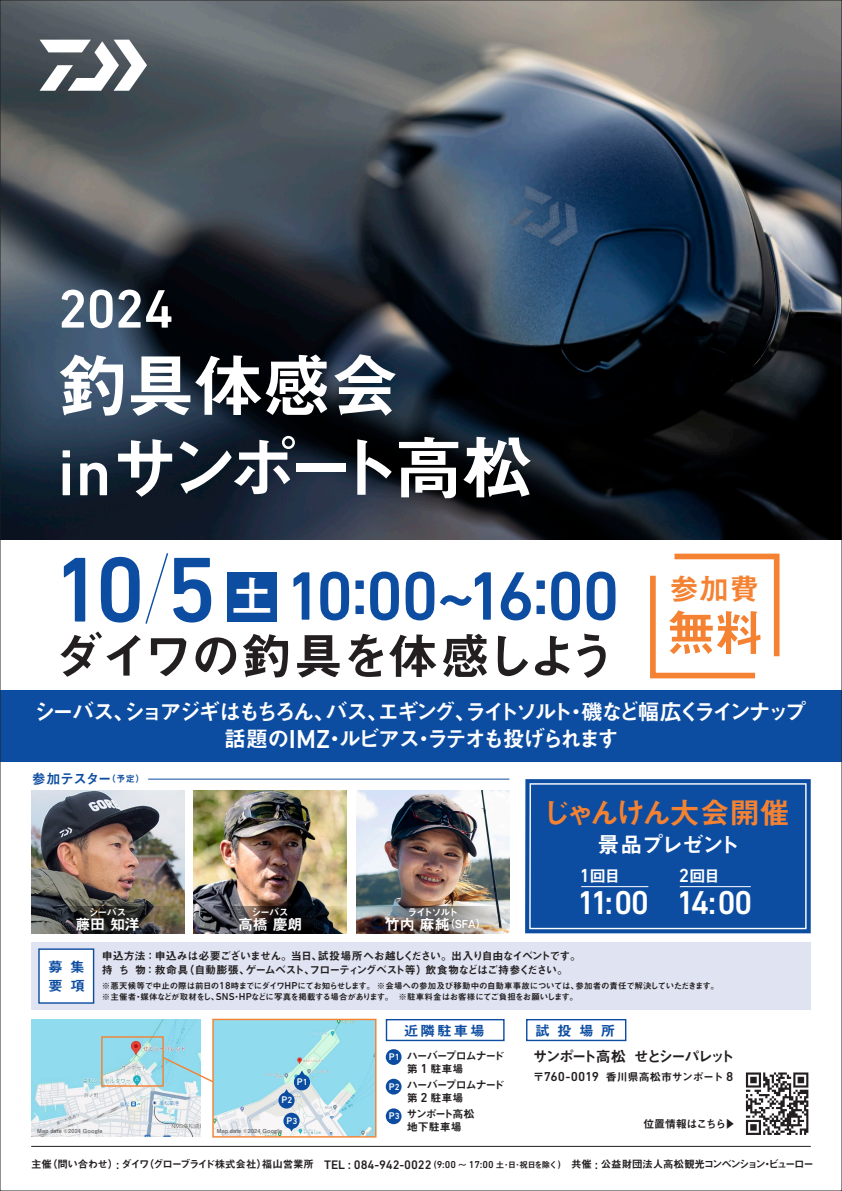
<style>
.page{position:relative;width:842px;height:1191px;background:#fff}
.page>*{position:absolute;margin:0;border:0;box-sizing:border-box;transform-origin:0 0}
.t1{font:70px/82px "Midashi Go Pro MB31";letter-spacing:-.065em;color:#fff}
.t2{font:500 69.6px "DIN Next LT Pro";letter-spacing:-.07em;color:#0d4da1}
.t3{font:500 55px "DIN Next LT Pro";color:#fff}
.t4{font:50px "Midashi Go Pro MB31";letter-spacing:-.055em;color:#231f20}
.t5{font:50px "Midashi Go Pro MB31";color:#f48232}
.t6{font:500 33.6px "DIN Next LT Pro";letter-spacing:-.085em;color:#fff}
.t7{font:30px "Midashi Go Pro MB31";letter-spacing:-.095em;color:#f48232}
.t8{font:30px "Midashi Go Pro MB31";letter-spacing:-.035em;color:#f48232}
.t9{font:22px/27px "Midashi Go Pro MB31";letter-spacing:-.14em;color:#fff;text-align:center}
.t10{font:22px "Midashi Go Pro MB31";letter-spacing:-.075em;color:#fff}
.t11{font:16px "Midashi Go Pro MB31";color:#fff}
.t12{font:15px "Midashi Go Pro MB31";letter-spacing:-.14em;color:#231f20}
.t13{font:15px "Midashi Go Pro MB31";letter-spacing:-.025em;color:#fff}
.t14{font:14px/18.5px "Midashi Go Pro MB31";letter-spacing:.125em;color:#0d4da1;scale:1.05 1}
.t15{font:14px "Midashi Go Pro MB31";letter-spacing:.125em;color:#0d4da1}
.t16{font:11px/14px "Midashi Go Pro MB31";letter-spacing:-.07em;color:#231f20}
.t17{font:11px/13px "Midashi Go Pro MB31";letter-spacing:-.095em;color:#231f20}
.t18{font:11px "Midashi Go Pro MB31";letter-spacing:-.01em;color:#231f20}
.t19{font:11px/13px "Midashi Go Pro MB31";letter-spacing:-.035em;color:#231f20}
.t20{font:11px "Midashi Go Pro MB31";color:#fff;scale:.9 1}
.t21{font:11px "Midashi Go Pro MB31";letter-spacing:-.045em;color:#231f20}
.t22{font:10.5px "Midashi Go Pro MB31";letter-spacing:-.04em;color:#231f20}
.t23{font:10px "Midashi Go Pro MB31";letter-spacing:-.14em;color:#fff}
.t24{font:500 9.8px/20.5px "DIN Next LT Pro";color:#fff;text-align:center}
.t25{font:8.5px/11px "Midashi Go Pro MB31";letter-spacing:-.035em;color:#231f20}
.t26{font:5.5px "Midashi Go Pro MB31";letter-spacing:.03em;color:#6c6d70}
.s1{font-family:"DIN Next LT Pro";font-weight:500;font-size:66px}
.s2{font-size:93.6px}
.s3{font-family:"Midashi Go Pro MB31";font-weight:400;font-size:43px;color:#fff}
.s4{font-family:"DIN Next LT Pro";font-weight:500;font-size:26.4px}
.s5{font-size:9px}
.s6{font-size:15px}
.s7{font-family:"DIN Next LT Pro";font-weight:500;font-size:19.2px}
.s8{font-family:"DIN Next LT Pro";font-weight:500;font-size:10.2px}
.s9{font-family:"DIN Next LT Pro";font-weight:500;font-size:13.2px}
.s10{font-family:"DIN Next LT Pro";font-weight:500;font-size:12.6px}
.s11{font-size:8.5px}
</style>
<div class="page">
<img style="left:2px;top:2px;width:838px;height:538px">
<svg style="left:40px;top:40px;width:107px;height:51px"></svg>
<div style="left:0;top:690px;width:842px;height:71px;background:#0d4da1"></div>
<div style="left:31px;top:941px;width:780px;height:68px;background:#e0e4f2"></div>
<div style="left:38px;top:948px;width:56px;height:55px;background:#fff;border:1px solid #0d4da1"></div>
<hr style="left:31px;top:1146px;width:780px;height:1px;background:#231f20">
<img style="left:31px;top:790px;width:153px;height:116px">
<svg style="left:31px;top:906px;width:153px;height:27px;background:#403f39"></svg>
<img style="left:194px;top:790px;width:153px;height:116px">
<img style="left:194px;top:906px;width:153px;height:27px">
<img style="left:356px;top:790px;width:153px;height:116px">
<img style="left:356px;top:906px;width:153px;height:27px">
<svg style="left:650px;top:553px;width:130px;height:126px"></svg>
<div style="left:526px;top:1019px;width:100px;height:22px;background:#fff;border:1px solid #0d4da1"></div>
<div style="left:386px;top:1019px;width:119px;height:22px;background:#fff;border:1px solid #0d4da1"></div>
<svg style="left:746px;top:1072px;width:62px;height:63px"></svg>
<div style="left:227px;top:572px;width:49px;height:49px;background:#0d4da1"></div>
<svg style="left:145px;top:553px;width:24px;height:71px"></svg>
<svg style="left:525px;top:779px;width:286px;height:154px;background:#1754a4"></svg>
<div style="left:528px;top:782px;width:279px;height:148px;background:#0d4da1"></div>
<hr style="left:581px;top:886px;width:67px;height:1px;background:#fff">
<hr style="left:680px;top:886px;width:71px;height:1px;background:#fff">
<hr style="left:148px;top:778px;width:361px;height:1px;background:#0d4da1">
<img style="left:31px;top:1019px;width:170px;height:117px">
<img style="left:214px;top:1020px;width:160px;height:115px">
<div style="left:212px;top:1018px;width:164px;height:119px;border:1px solid #f48232"></div>
<div style="left:101px;top:1036px;width:63px;height:50px;border:1px solid #f48232"></div>
<svg style="left:161px;top:1055px;width:54px;height:28px"></svg>
<div style="left:386px;top:1108px;width:16px;height:16px;background:#0d4da1;border-radius:50%"></div>
<div style="left:386px;top:1049px;width:16px;height:16px;background:#0d4da1;border-radius:50%"></div>
<div style="left:386px;top:1078px;width:16px;height:16px;background:#0d4da1;border-radius:50%"></div>
<div style="left:294px;top:1074px;width:16px;height:16px;background:#0d4da1;border-radius:50%"></div>
<svg style="left:299px;top:1070px;width:6px;height:5px"></svg>
<div style="left:278px;top:1092px;width:17px;height:16px;background:#0d4da1;border-radius:50%"></div>
<svg style="left:283px;top:1089px;width:7px;height:5px"></svg>
<div style="left:283px;top:1112px;width:17px;height:17px;background:#0d4da1;border-radius:50%"></div>
<svg style="left:288px;top:1128px;width:7px;height:3px"></svg>
<h3 class="t3" style="left:58px;top:277px;width:117px">2024</h3>
<h1 class="t1" style="left:58px;top:336px;width:475px">釣具体感会<br><span class="s1">in</span>サンポート高松</h1>
<h2 class="t2" style="left:52px;top:555px;width:570px"><span class="s2">10 5</span> <span class="s3">土</span> 10:00~16:00</h2>
<h3 class="t4" style="left:53px;top:616px;width:566px">ダイワの釣具を体感しよう</h3>
<h3 class="t8" style="left:669px;top:564px;width:92px">参加費</h3>
<h3 class="t5" style="left:666px;top:592px;width:99px">無料</h3>
<h3 class="t9" style="left:34px;top:696px;width:774px">シーバス、ショアジギはもちろん、バス、エギング、ライトソルト・磯など幅広くラインナップ話題の<span class="s4">IMZ</span>・ルビアス・ラテオも投げられます</h3>
<h3 class="t15" style="left:32px;top:767px;width:114px">参加テスター<span class="s5">（予定）</span></h3>
<p class="t23" style="left:89px;top:904px;width:39px">シーバス</p>
<h3 class="t13" style="left:76px;top:912px;width:66px">藤田 知洋</h3>
<p class="t23" style="left:251px;top:904px;width:39px">シーバス</p>
<h3 class="t13" style="left:238px;top:912px;width:66px">高橋 慶朗</h3>
<p class="t23" style="left:407px;top:904px;width:52px">ライトソルト</p>
<p class="t20" style="left:385px;top:915px;width:113px"><span class="s6">竹内 麻純</span>（SFA）</p>
<h3 class="t7" style="left:542px;top:788px;width:250px">じゃんけん大会開催</h3>
<h3 class="t10" style="left:597px;top:826px;width:144px">景品プレゼント</h3>
<h3 class="t6" style="left:577px;top:882px;width:74px">11:00</h3>
<h3 class="t11" style="left:679px;top:863px;width:43px"><span class="s7">2</span>回目</h3>
<h3 class="t11" style="left:579px;top:863px;width:43px"><span class="s7">1</span>回目</h3>
<h3 class="t6" style="left:676px;top:882px;width:78px">14:00</h3>
<h3 class="t14" style="left:48px;top:956px;width:37px">募集要項</h3>
<p class="t16" style="left:102px;top:947px;width:481px">申込方法：申込みは必要ございません。当日、試投場所へお越しください。出入り自由なイベントです。持ち物：救命具（自動膨張、ゲームベスト、フローティングベスト等）飲食物などはご持参ください。</p>
<p class="t25" style="left:102px;top:978px;width:619px">※悪天候等で中止の際は前日の<span class="s8">18</span>時までにダイワ<span class="s8">HP</span>にてお知らせします。 ※会場への参加及び移動中の自動車事故については、参加者の責任で解決していただきます。※主催者・媒体などが取材をし、<span class="s8">SNS</span>・<span class="s8">HP</span>などに写真を掲載する場合があります。　※駐車料金はお客様にてご負担をお願いします。</p>
<p class="t24" style="left:297px;top:1071px;width:12px">P<span class="s5">1</span></p>
<p class="t24" style="left:281px;top:1089px;width:18px">P<span class="s5">2<br></span>P<span class="s5">3</span></p>
<p class="t26" style="left:37px;top:1126px;width:67px">Map date ©2024 Google</p>
<p class="t26" style="left:217px;top:1126px;width:67px">Map date ©2024 Google</p>
<h3 class="t14" style="left:404px;top:1019px;width:79px">近隣駐車場</h3>
<h3 class="t14" style="left:535px;top:1019px;width:78px">試投場所</h3>
<h3 class="t12" style="left:533px;top:1044px;width:203px">サンポート高松 せとシーパレット</h3>
<p class="t18" style="left:533px;top:1068px;width:201px">〒<span class="s9">760-0019</span> 香川県高松市サンポート <span class="s9">8</span></p>
<p class="t17" style="left:407px;top:1048px;width:99px">ハーバープロムナード第 <span class="s9">1</span> 駐車場</p>
<p class="t17" style="left:407px;top:1077px;width:99px">ハーバープロムナード第 <span class="s9">2</span> 駐車場</p>
<p class="t19" style="left:406px;top:1106px;width:70px">サンポート高松地下駐車場</p>
<p class="t24" style="left:389px;top:1046px;width:12px">P<span class="s5">1</span></p>
<p class="t24" style="left:389px;top:1076px;width:12px">P<span class="s5">2</span></p>
<p class="t24" style="left:389px;top:1105px;width:12px">P<span class="s5">3</span></p>
<p class="t21" style="left:644px;top:1115px;width:93px">位置情報はこちら▶</p>
<p class="t22" style="left:31px;top:1156px;width:784px">主催（問い合わせ）<span class="s10">:</span> ダイワ（グローブライド株式会社）福山営業所　<span class="s10">TEL : 084-942-0022</span> <span class="s8">(9:00</span> <span class="s11">～</span> <span class="s8">17:00</span> <span class="s11">土･日･祝日を除く</span> <span class="s8">)</span>　共催 <span class="s10">:</span> 公益財団法人高松観光コンベンション・ビューロー</p>
</div>
